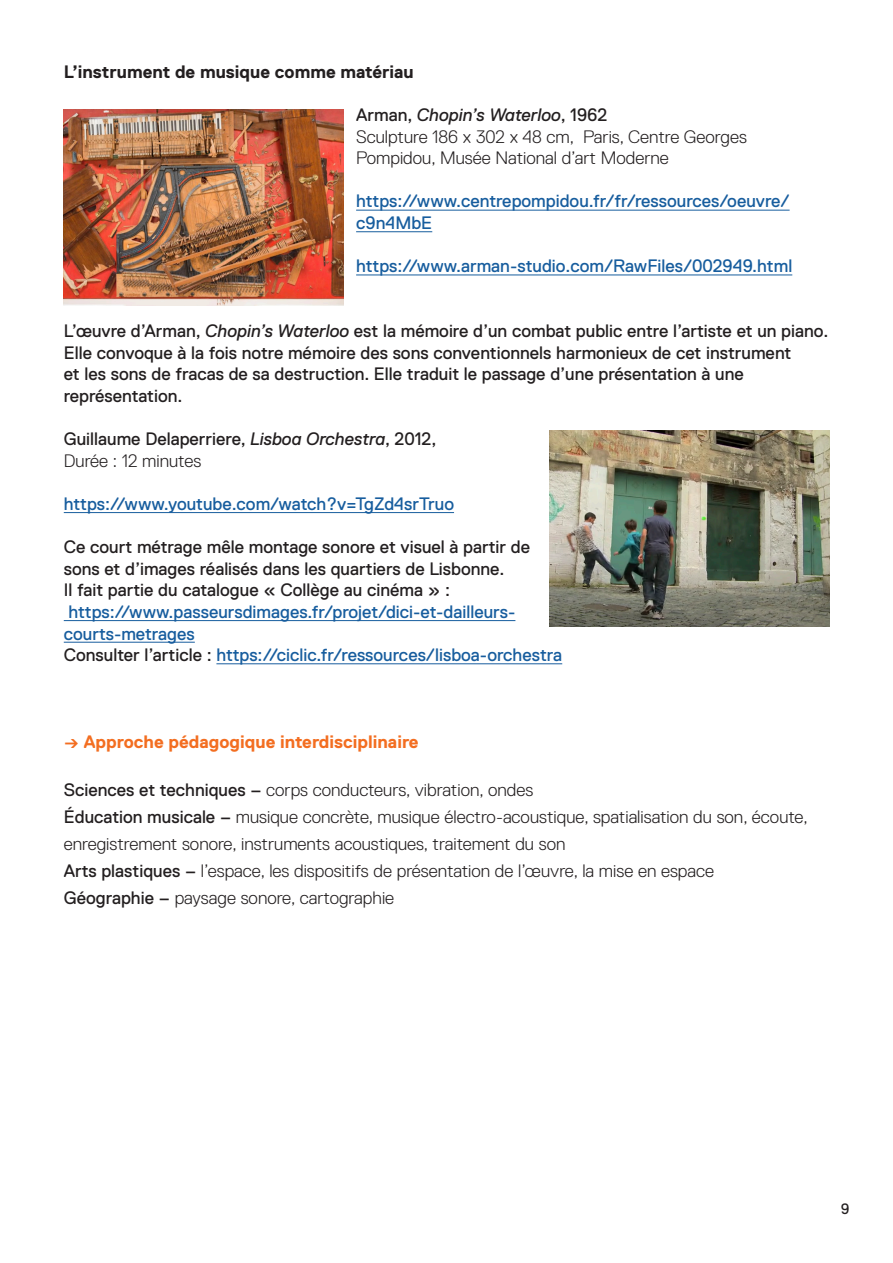
<style>
.page{position:relative;width:893px;height:1263px;background:#fff}
.page>*{position:absolute;margin:0;border:0;box-sizing:border-box;transform-origin:0 0}
.t1{font:18px/21.6px "Replica Std";color:#231f20}
.t2{font:300 18px/21.6px "Replica Std";color:#231f20}
.t3{font:18px/21.6px "Replica Std";color:#175d9e}
.t4{font:700 18px "Replica Std";color:#f36e21}
.t5{font:700 18px "Replica Std";color:#231f20}
.t6{font:italic 18px "Replica Std";color:#231f20}
.numéros_de_page{font:15px "Replica Std";color:#231f20}
.s1{font-style:normal}
.s2{font-style:italic}
.s3{color:#231f20}
.s4{font-weight:400}
</style>
<div class="page">
<hr style="left:356px;top:210px;width:434px;height:1px;background:#175d9e">
<hr style="left:356px;top:231px;width:76px;height:1px;background:#175d9e">
<hr style="left:356px;top:275px;width:436px;height:1px;background:#175d9e">
<hr style="left:64px;top:512px;width:390px;height:1px;background:#175d9e">
<hr style="left:64px;top:620px;width:451px;height:1px;background:#175d9e">
<hr style="left:64px;top:642px;width:131px;height:1px;background:#175d9e">
<hr style="left:216px;top:663px;width:346px;height:1px;background:#175d9e">
<img style="left:64px;top:110px;width:279px;height:195px">
<img style="left:550px;top:430px;width:279px;height:196px">
<p class="t5" style="left:64px;top:62px;width:352px">L’instrument de musique comme matériau</p>
<p class="t6" style="left:356px;top:105px;width:253px"><span class="s1">Arman,</span> Chopin’s Waterloo<span class="s1">, 1962</span></p>
<p class="t2" style="left:356px;top:126px;width:392px">Sculpture 186 x 302 x 48 cm, Paris, Centre Georges<br>Pompidou, Musée National d’art Moderne</p>
<p class="t3" style="left:356px;top:190px;width:435px">https://www.centrepompidou.fr/fr/ressources/oeuvre/ c9n4MbE</p>
<p class="t3" style="left:356px;top:255px;width:438px">https://www.arman-studio.com/RawFiles/002949.html</p>
<p class="t1" style="left:64px;top:320px;width:766px">L’œuvre d’Arman, <span class="s2">Chopin’s Waterloo</span> est la mémoire d’un combat public entre l’artiste et un piano.<br>Elle convoque à la fois notre mémoire des sons conventionnels harmonieux de cet instrument<br>et les sons de fracas de sa destruction. Elle traduit le passage d’une présentation à une représentation.</p>
<p class="t1" style="left:64px;top:428px;width:374px">Guillaume Delaperriere, <span class="s2">Lisboa Orchestra</span>, 2012,</p>
<p class="t2" style="left:64px;top:450px;width:139px">Durée : 12 minutes</p>
<p class="t3" style="left:64px;top:493px;width:392px">https://www.youtube.com/watch?v=TgZd4srTruo</p>
<p class="t1" style="left:64px;top:536px;width:468px">Ce court métrage mêle montage sonore et visuel à partir de sons et d’images réalisés dans les quartiers de Lisbonne.</p>
<p class="t1" style="left:64px;top:579px;width:388px">Il fait partie du catalogue « Collège au cinéma » :</p>
<p class="t3" style="left:64px;top:601px;width:453px">https://www.passeursdimages.fr/projet/dici-et-dailleurs&shy;courts-metrages</p>
<p class="t3" style="left:64px;top:644px;width:500px"><span class="s3">Consulter l’article :</span> https://ciclic.fr/ressources/lisboa-orchestra</p>
<p class="t4" style="left:64px;top:731px;width:356px">→ Approche pédagogique interdisciplinaire</p>
<p class="t2" style="left:64px;top:779px;width:471px"><span class="s4">Sciences et techniques –</span> corps conducteurs, vibration, ondes</p>
<p class="t2" style="left:64px;top:803px;width:745px;line-height:27px"><span class="s4">Éducation musicale –</span> musique concrète, musique électro-acoustique, spatialisation du son, écoute, enregistrement sonore, instruments acoustiques, traitement du son</p>
<p class="t2" style="left:64px;top:860px;width:652px"><span class="s4">Arts plastiques –</span> l’espace, les dispositifs de présentation de l’œuvre, la mise en espace</p>
<p class="t2" style="left:64px;top:887px;width:332px"><span class="s4">Géographie –</span> paysage sonore, cartographie</p>
<p class="numéros_de_page" style="left:841px;top:1197px;width:10px">9</p>
</div>
